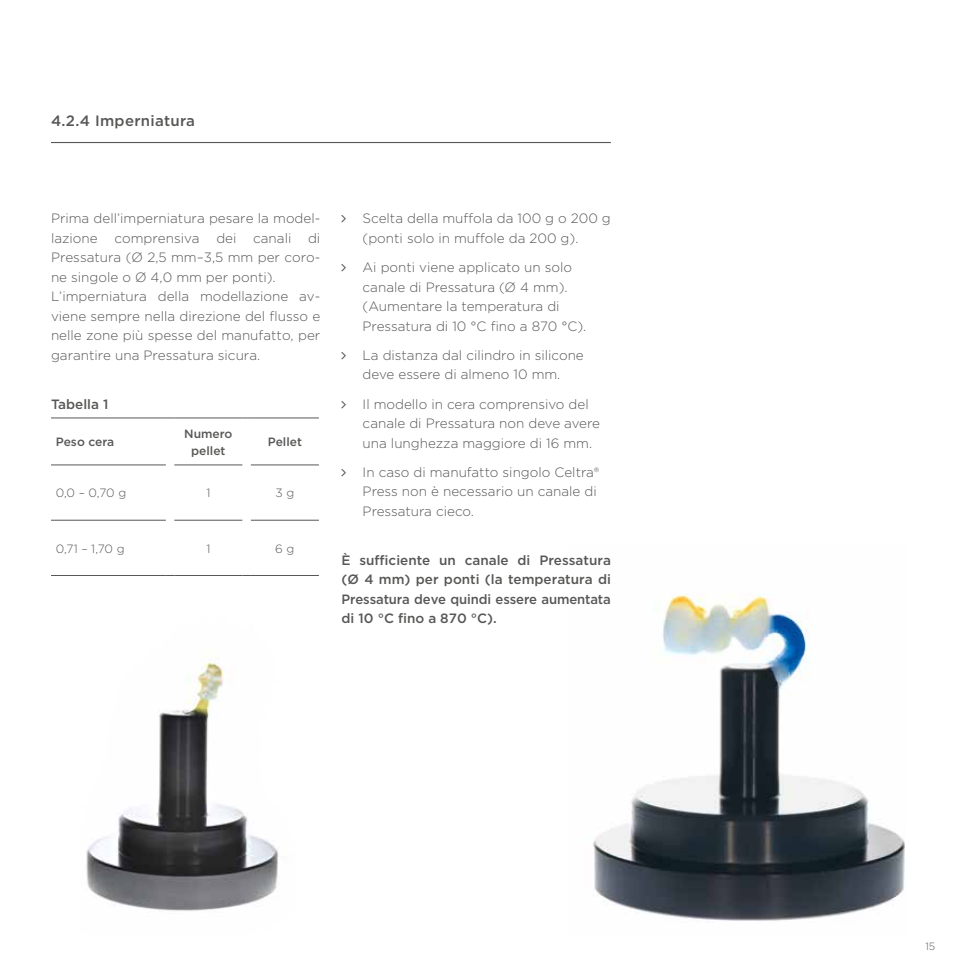
<style>
.page{position:relative;width:978px;height:978px;background:#fff}
.page>*{position:absolute;margin:0;border:0;box-sizing:border-box;transform-origin:0 0}
.t1{font:500 15px "Gotham";letter-spacing:.02em;color:#575756}
.t2{font:300 13.5px/19.5px "Gotham";color:#575756}
.t3{font:500 13.5px/19.5px "Gotham";letter-spacing:-.01em;color:#575756;text-align:justify}
.t4{font:500 12px/16.5px "Gotham";color:#575756;text-align:center}
.t5{font:300 12px "Gotham";color:#575756}
.t6{font:300 10.5px "Gotham";color:#575756}
</style>
<div class="page">
<img style="left:593px;top:594px;width:312px;height:327px">
<hr style="left:51px;top:142px;width:560px;height:1px;background:#575756">
<hr style="left:51px;top:465px;width:115px;height:1px;background:#575756">
<hr style="left:174px;top:465px;width:68px;height:1px;background:#575756">
<hr style="left:251px;top:465px;width:68px;height:1px;background:#575756">
<hr style="left:51px;top:520px;width:115px;height:1px;background:#575756">
<hr style="left:174px;top:520px;width:68px;height:1px;background:#575756">
<hr style="left:251px;top:520px;width:68px;height:1px;background:#575756">
<hr style="left:51px;top:418px;width:115px;height:1px;background:#575756">
<hr style="left:174px;top:418px;width:68px;height:1px;background:#575756">
<hr style="left:251px;top:418px;width:68px;height:1px;background:#575756">
<hr style="left:51px;top:575px;width:115px;height:1px;background:#575756">
<hr style="left:174px;top:575px;width:68px;height:1px;background:#575756">
<hr style="left:251px;top:575px;width:68px;height:1px;background:#575756">
<img style="left:86px;top:661px;width:192px;height:250px">
<p class="t1" style="left:51px;top:111px;width:146px">4.2.4 Imperniatura</p>
<p class="t2" style="left:51px;top:208px;width:271px">Prima dell’imperniatura pesare la model&shy;lazione comprensiva dei canali di Pressatura (Ø 2,5 mm–3,5 mm per coro&shy;ne singole o Ø 4,0 mm per ponti).<br>L’imperniatura della modellazione av&shy;viene sempre nella direzione del flusso e nelle zone più spesse del manufatto, per garantire una Pressatura sicura.</p>
<p class="t3" style="left:51px;top:394px;width:59px">Tabella 1</p>
<p class="t4" style="left:56px;top:434px;width:60px">Peso cera</p>
<p class="t4" style="left:184px;top:425px;width:50px">Numero pellet</p>
<p class="t4" style="left:268px;top:434px;width:36px">Pellet</p>
<p class="t5" style="left:56px;top:486px;width:72px">0,0 – 0,70 g</p>
<p class="t5" style="left:206px;top:486px;width:6px">1</p>
<p class="t5" style="left:275px;top:486px;width:20px">3 g</p>
<p class="t5" style="left:56px;top:541px;width:70px">0,71 – 1,70 g</p>
<p class="t5" style="left:206px;top:541px;width:6px">1</p>
<p class="t5" style="left:275px;top:541px;width:21px">6 g</p>
<p class="t2" style="left:363px;top:208px;width:250px">Scelta della muffola da 100 g o 200 g (ponti solo in muffole da 200 g).</p>
<p class="t2" style="left:363px;top:257px;width:225px">Ai ponti viene applicato un solo canale di Pressatura (Ø 4 mm). (Aumentare la temperatura di<br>Pressatura di 10 °C fino a 870 °C).</p>
<p class="t2" style="left:363px;top:345px;width:223px">La distanza dal cilindro in silicone deve essere di almeno 10 mm.</p>
<p class="t2" style="left:363px;top:394px;width:239px">Il modello in cera comprensivo del canale di Pressatura non deve avere una lunghezza maggiore di 16 mm.</p>
<p class="t2" style="left:363px;top:462px;width:238px">In caso di manufatto singolo Celtra®<br>Press non è necessario un canale di<br>Pressatura cieco.</p>
<p class="t3" style="left:342px;top:550px;width:271px">È sufficiente un canale di Pressatura (Ø 4 mm) per ponti (la temperatura di Pressatura deve quindi essere aumentata di 10 °C fino a 870 °C).</p>
<p class="t6" style="left:925px;top:940px;width:11px">15</p>
</div>
